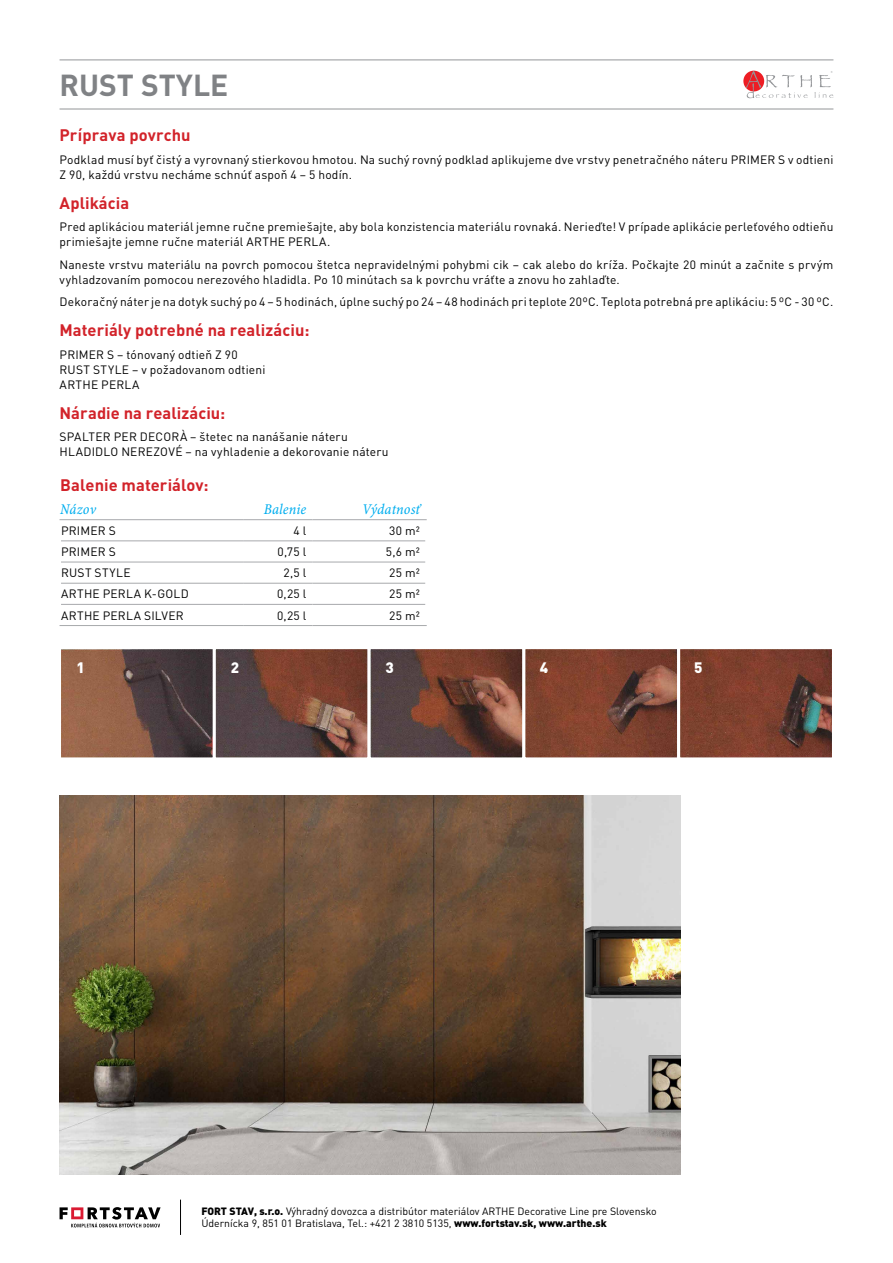
<style>
.page{position:relative;width:893px;height:1263px;background:#fff}
.page>*{position:absolute;margin:0;border:0;box-sizing:border-box;transform-origin:0 0}
.t1{font:700 30px "DIN Pro";color:#808285}
.t2{font:700 16.5px "DIN Pro";letter-spacing:.005em;color:#d2232a}
.t3{font:15px "Minion Pro Cn It Capt";letter-spacing:.005em;color:#00aeef}
.t4{font:900 15px "DIN Pro";color:#fff}
.t5{font:12px/15px "DIN Pro";letter-spacing:.015em;color:#000}
.t6{font:12px "DIN Pro";letter-spacing:.035em;color:#000}
.t7{font:10.5px/12.3px "DIN Pro";color:#000}
.s1{font-weight:900}
</style>
<div class="page">
<svg style="left:60px;top:1207px;width:101px;height:20px"></svg>
<hr style="left:180px;top:1199px;width:1px;height:36px;background:#000">
<hr style="left:60px;top:519px;width:183px;height:1px;background:#a7a9ac">
<hr style="left:243px;top:519px;width:69px;height:1px;background:#a7a9ac">
<hr style="left:312px;top:519px;width:115px;height:1px;background:#a7a9ac">
<hr style="left:61px;top:541px;width:182px;height:1px;background:#a7a9ac">
<hr style="left:243px;top:541px;width:69px;height:1px;background:#a7a9ac">
<hr style="left:312px;top:541px;width:113px;height:1px;background:#a7a9ac">
<hr style="left:61px;top:562px;width:182px;height:1px;background:#a7a9ac">
<hr style="left:243px;top:562px;width:69px;height:1px;background:#a7a9ac">
<hr style="left:312px;top:562px;width:113px;height:1px;background:#a7a9ac">
<hr style="left:61px;top:583px;width:182px;height:1px;background:#a7a9ac">
<hr style="left:243px;top:583px;width:69px;height:1px;background:#a7a9ac">
<hr style="left:312px;top:583px;width:113px;height:1px;background:#a7a9ac">
<hr style="left:61px;top:604px;width:182px;height:1px;background:#a7a9ac">
<hr style="left:243px;top:604px;width:69px;height:1px;background:#a7a9ac">
<hr style="left:312px;top:604px;width:113px;height:1px;background:#a7a9ac">
<hr style="left:60px;top:625px;width:183px;height:1px;background:#a7a9ac">
<hr style="left:243px;top:625px;width:69px;height:1px;background:#a7a9ac">
<hr style="left:312px;top:625px;width:115px;height:1px;background:#a7a9ac">
<hr style="left:60px;top:60px;width:773px;height:1px;background:#939598">
<hr style="left:60px;top:109px;width:773px;height:1px;background:#939598">
<svg style="left:743px;top:71px;width:21px;height:20px"></svg>
<svg style="left:746px;top:71px;width:87px;height:27px"></svg>
<img style="left:62px;top:650px;width:769px;height:106px">
<div style="left:58px;top:646px;width:158px;height:114px;border:3px solid #fff"></div>
<div style="left:213px;top:646px;width:158px;height:114px;border:3px solid #fff"></div>
<div style="left:368px;top:646px;width:157px;height:114px;border:3px solid #fff"></div>
<div style="left:522px;top:646px;width:158px;height:114px;border:3px solid #fff"></div>
<div style="left:677px;top:646px;width:158px;height:114px;border:3px solid #fff"></div>
<img style="left:60px;top:795px;width:620px;height:379px">
<h1 class="t1" style="left:60px;top:65px;width:170px">RUST STYLE</h1>
<h2 class="t2" style="left:60px;top:124px;width:133px">Príprava povrchu</h2>
<p class="t5" style="left:60px;top:151px;width:775px">Podklad musí byť čistý a vyrovnaný stierkovou hmotou. Na suchý rovný podklad aplikujeme dve vrstvy penetračného náteru PRIMER S v odtieni<br>Z 90, každú vrstvu necháme schnúť aspoň 4 – 5 hodín.</p>
<h2 class="t2" style="left:60px;top:191px;width:71px">Aplikácia</h2>
<p class="t5" style="left:60px;top:219px;width:775px">Pred aplikáciou materiál jemne ručne premiešajte, aby bola konzistencia materiálu rovnaká. Nerieďte! V prípade aplikácie perleťového odtieňu primiešajte jemne ručne materiál ARTHE PERLA.</p>
<p class="t5" style="left:60px;top:256px;width:775px">Naneste vrstvu materiálu na povrch pomocou štetca nepravidelnými pohybmi cik – cak alebo do kríža. Počkajte 20 minút a začnite s prvým vyhladzovaním pomocou nerezového hladidla. Po 10 minútach sa k povrchu vráťte a znovu ho zahlaďte.</p>
<p class="t5" style="left:60px;top:294px;width:775px">Dekoračný náter je na dotyk suchý po 4 – 5 hodinách, úplne suchý po 24 – 48 hodinách pri teplote 20ºC. Teplota potrebná pre aplikáciu: 5 ºC - 30 ºC.</p>
<h2 class="t2" style="left:60px;top:319px;width:251px">Materiály potrebné na realizáciu:</h2>
<p class="t5" style="left:60px;top:346px;width:207px">PRIMER S – tónovaný odtieň Z 90<br>RUST STYLE – v požadovanom odtieni<br>ARTHE PERLA</p>
<h2 class="t2" style="left:60px;top:401px;width:167px">Náradie na realizáciu:</h2>
<p class="t5" style="left:60px;top:429px;width:331px">SPALTER PER DECORÀ – štetec na nanášanie náteru<br>HLADIDLO NEREZOVÉ – na vyhladenie a dekorovanie náteru</p>
<h2 class="t2" style="left:60px;top:474px;width:150px">Balenie materiálov:</h2>
<p class="t3" style="left:60px;top:499px;width:37px">Názov</p>
<p class="t3" style="left:264px;top:499px;width:44px">Balenie</p>
<p class="t3" style="left:362px;top:499px;width:59px">Výdatnosť</p>
<p class="t5" style="left:61px;top:522px;width:56px">PRIMER S</p>
<p class="t5" style="left:294px;top:522px;width:14px">4 l</p>
<p class="t5" style="left:389px;top:522px;width:32px">30 m²</p>
<p class="t5" style="left:61px;top:544px;width:56px">PRIMER S</p>
<p class="t5" style="left:278px;top:544px;width:30px">0,75 l</p>
<p class="t5" style="left:386px;top:544px;width:36px">5,6 m²</p>
<p class="t6" style="left:61px;top:565px;width:71px">RUST STYLE</p>
<p class="t5" style="left:284px;top:565px;width:24px">2,5 l</p>
<p class="t5" style="left:389px;top:565px;width:32px">25 m²</p>
<p class="t5" style="left:61px;top:586px;width:129px">ARTHE PERLA K-GOLD</p>
<p class="t5" style="left:277px;top:586px;width:31px">0,25 l</p>
<p class="t5" style="left:389px;top:586px;width:32px">25 m²</p>
<p class="t5" style="left:61px;top:607px;width:124px">ARTHE PERLA SILVER</p>
<p class="t5" style="left:277px;top:607px;width:31px">0,25 l</p>
<p class="t5" style="left:389px;top:607px;width:32px">25 m²</p>
<p class="t4" style="left:77px;top:658px;width:10px">1</p>
<p class="t4" style="left:231px;top:658px;width:10px">2</p>
<p class="t4" style="left:385px;top:658px;width:10px">3</p>
<p class="t4" style="left:540px;top:658px;width:10px">4</p>
<p class="t4" style="left:694px;top:658px;width:10px">5</p>
<p class="t7" style="left:201px;top:1205px;width:457px"><span class="s1">FORT STAV, s.r.o.</span> Výhradný dovozca a distribútor materiálov ARTHE Decorative Line pre Slovensko<br>Údernícka 9, 851 01 Bratislava, Tel.: +421 2 3810 5135, <span class="s1">www.fortstav.sk, www.arthe.sk</span></p>
</div>
